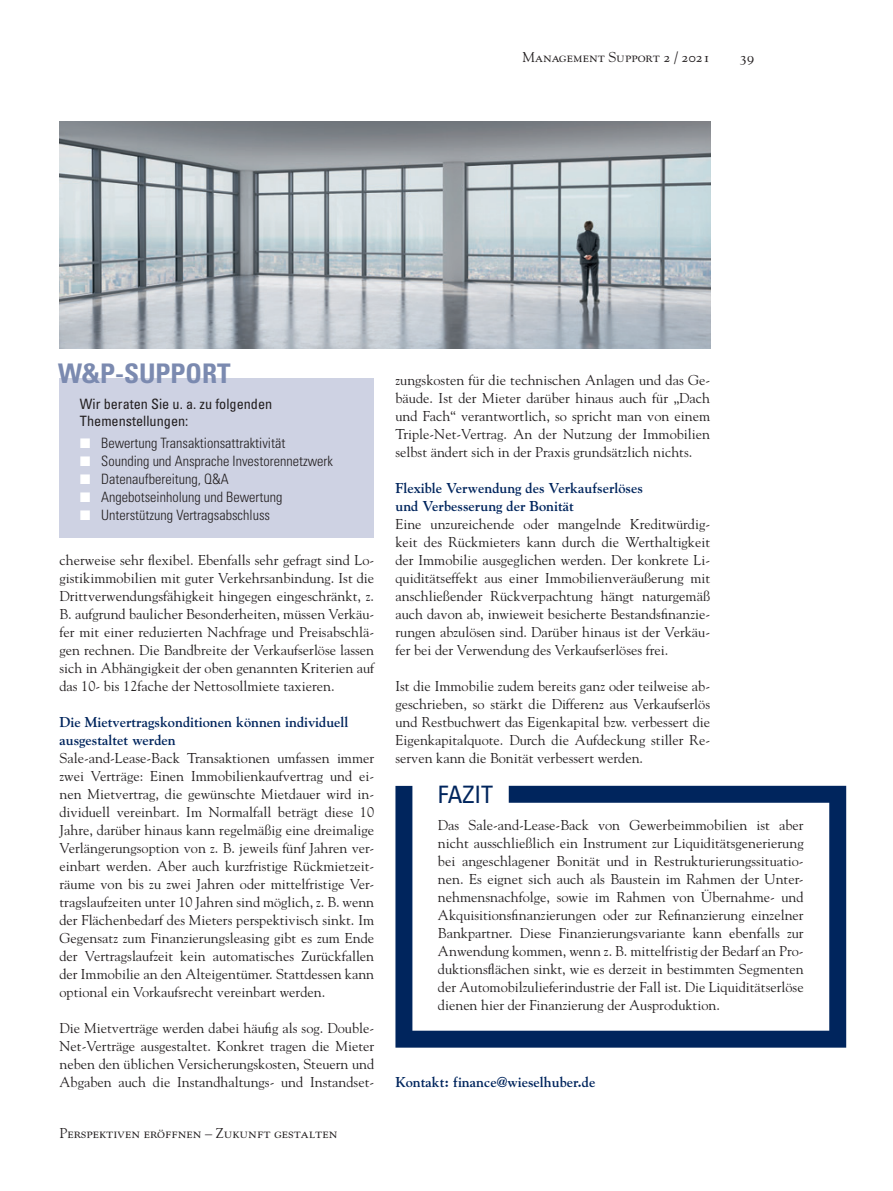
<style>
.page{position:relative;width:893px;height:1191px;background:#fff}
.page>*{position:absolute;margin:0;border:0;box-sizing:border-box;transform-origin:0 0}
.t1{font:700 condensed 27px "Univers";color:#7b8ab0}
.t2{font:condensed 24px "Univers";color:#00255d}
.t3{font:14.25px/18px "Goudy";color:#231f20;text-align:justify}
.t4{font:700 14.25px/18px "Goudy";color:#00255d}
.t5{font:300 condensed 14.25px/18px "Univers";color:#231f20}
.t6{font:14.25px "Goudy SC";color:#231f20}
.t7{font:condensed 14.25px/17.1px "Univers";color:#231f20}
</style>
<div class="page">
<div style="left:60px;top:378px;width:314px;height:160px;background:#ced2e3"></div>
<img style="left:60px;top:122px;width:650px;height:226px">
<svg style="left:395px;top:786px;width:451px;height:261px"></svg>
<p class="t6" style="left:522px;top:49px;width:189px">Management Support 2 / 2021</p>
<p class="t6" style="left:740px;top:49px;width:16px">39</p>
<h1 class="t1" style="left:58px;top:357px;width:174px">W&amp;P-SUPPORT</h1>
<p class="t7" style="left:80px;top:395px;width:194px">Wir beraten Sie u. a. zu folgenden<br>Themenstellungen:</p>
<p class="t5" style="left:101px;top:434px;width:233px">Bewertung Transaktionsattraktivität Sounding und Ansprache Investorennetzwerk Datenaufbereitung, Q&amp;A<br>Angebotseinholung und Bewertung Unterstützung Vertragsabschluss</p>
<p class="t3" style="left:60px;top:550px;width:316px">cherweise sehr flexibel. Ebenfalls sehr gefragt sind Lo&shy;gistikimmobilien mit guter Verkehrsanbindung. Ist die Drittverwendungsfähigkeit hingegen eingeschränkt, z.<br>B. aufgrund baulicher Besonderheiten, müssen Verkäu&shy;fer mit einer reduzierten Nachfrage und Preisabschlä&shy;gen rechnen. Die Bandbreite der Verkaufserlöse lassen sich in Abhängigkeit der oben genannten Kriterien auf das 10- bis 12fache der Nettosollmiete taxieren.</p>
<p class="t4" style="left:60px;top:712px;width:291px">Die Mietvertragskonditionen können individuell ausgestaltet werden</p>
<p class="t3" style="left:60px;top:748px;width:316px">Sale-and-Lease-Back Transaktionen umfassen immer zwei Verträge: Einen Immobilienkaufvertrag und ei&shy;nen Mietvertrag, die gewünschte Mietdauer wird in&shy;dividuell vereinbart. Im Normalfall beträgt diese 10<br>Jahre, darüber hinaus kann regelmäßig eine dreimalige Verlängerungsoption von z. B. jeweils fünf Jahren ver&shy;einbart werden. Aber auch kurzfristige Rückmietzeit&shy;räume von bis zu zwei Jahren oder mittelfristige Ver&shy;tragslaufzeiten unter 10 Jahren sind möglich, z. B. wenn der Flächenbedarf des Mieters perspektivisch sinkt. Im Gegensatz zum Finanzierungsleasing gibt es zum Ende der Vertragslaufzeit kein automatisches Zurückfallen der Immobilie an den Alteigentümer. Stattdessen kann optional ein Vorkaufsrecht vereinbart werden.</p>
<p class="t3" style="left:60px;top:1018px;width:316px">Die Mietverträge werden dabei häufig als sog. Double-Net-Verträge ausgestaltet. Konkret tragen die Mieter neben den üblichen Versicherungskosten, Steuern und Abgaben auch die Instandhaltungs- und Instandset-</p>
<p class="t6" style="left:60px;top:1125px;width:279px">Perspektiven eröffnen – Zukunft gestalten</p>
<p class="t3" style="left:395px;top:370px;width:316px">zungskosten für die technischen Anlagen und das Ge&shy;bäude. Ist der Mieter darüber hinaus auch für „Dach und Fach“ verantwortlich, so spricht man von einem Triple-Net-Vertrag. An der Nutzung der Immobilien selbst ändert sich in der Praxis grundsätzlich nichts.</p>
<p class="t4" style="left:395px;top:478px;width:249px">Flexible Verwendung des Verkaufserlöses und Verbesserung der Bonität</p>
<p class="t3" style="left:395px;top:514px;width:316px">Eine unzureichende oder mangelnde Kreditwürdig&shy;keit des Rückmieters kann durch die Werthaltigkeit der Immobilie ausgeglichen werden. Der konkrete Li&shy;quiditätseffekt aus einer Immobilienveräußerung mit anschließender Rückverpachtung hängt naturgemäß auch davon ab, inwieweit besicherte Bestandsfinanzie&shy;rungen abzulösen sind. Darüber hinaus ist der Verkäu&shy;fer bei der Verwendung des Verkaufserlöses frei.</p>
<p class="t3" style="left:395px;top:676px;width:316px">Ist die Immobilie zudem bereits ganz oder teilweise ab&shy;geschrieben, so stärkt die Differenz aus Verkaufserlös und Restbuchwert das Eigenkapital bzw. verbessert die Eigenkapitalquote. Durch die Aufdeckung stiller Re&shy;serven kann die Bonität verbessert werden.</p>
<h2 class="t2" style="left:438px;top:779px;width:57px">FAZIT</h2>
<p class="t3" style="left:438px;top:815px;width:367px">Das Sale-and-Lease-Back von Gewerbeimmobilien ist aber nicht ausschließlich ein Instrument zur Liquiditätsgenerierung bei angeschlagener Bonität und in Restrukturierungssituatio&shy;nen. Es eignet sich auch als Baustein im Rahmen der Unter&shy;nehmensnachfolge, sowie im Rahmen von Übernahme- und Akquisitionsfinanzierungen oder zur Refinanzierung einzelner Bankpartner. Diese Finanzierungsvariante kann ebenfalls zur Anwendung kommen, wenn z. B. mittelfristig der Bedarf an Pro&shy;duktionsflächen sinkt, wie es derzeit in bestimmten Segmenten der Automobilzulieferindustrie der Fall ist. Die Liquiditätserlöse dienen hier der Finanzierung der Ausproduktion.</p>
<p class="t4" style="left:395px;top:1072px;width:201px">Kontakt: finance@wieselhuber.de</p>
</div>
